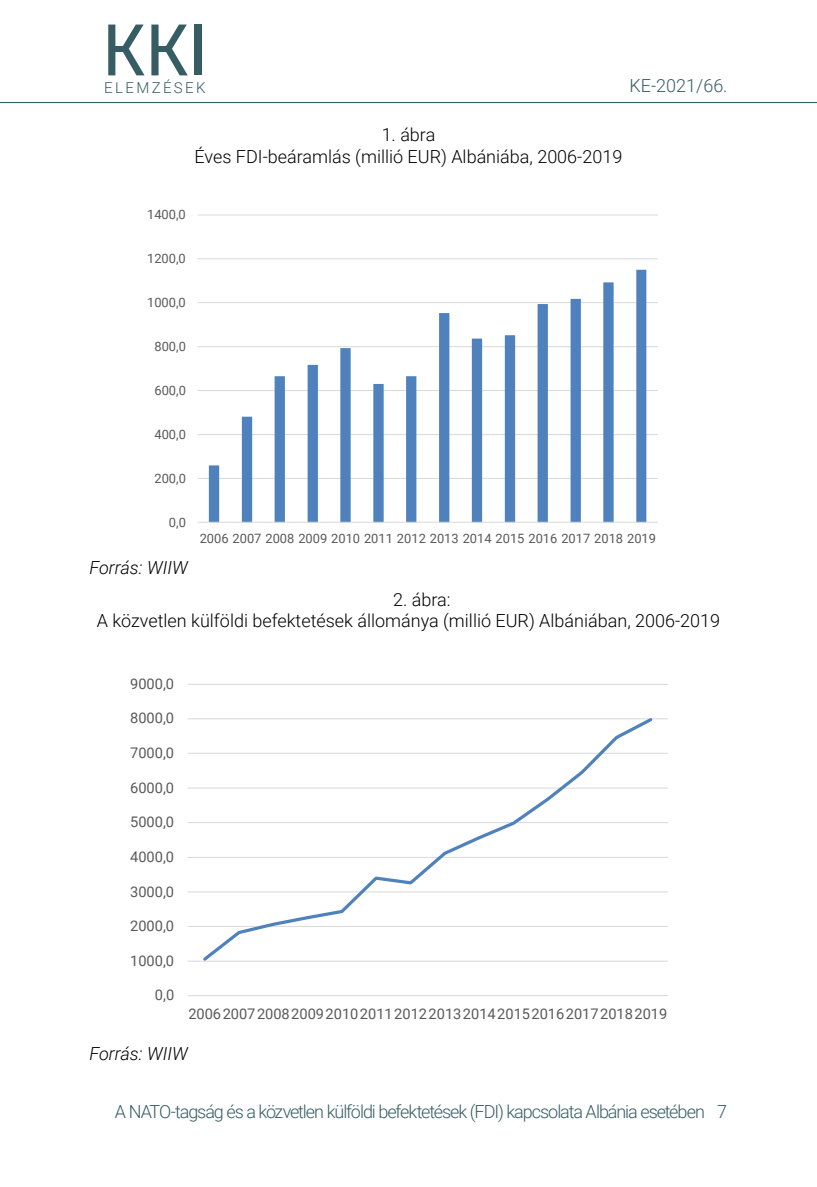
<style>
.page{position:relative;width:817px;height:1187px;background:#fff}
.page>*{position:absolute;margin:0;border:0;box-sizing:border-box;transform-origin:0 0}
.t1{font:72px "Museo Sans 500";color:#365d64}
.t2{font:300 18px/21.6px "Roboto";color:#000;text-align:center}
.t3{font:300 18px "Roboto";letter-spacing:-.06em;color:#365d64}
.t4{font:italic 300 18px "Roboto";color:#000}
.t5{font:300 15px "Roboto";letter-spacing:.16em;color:#365d64}
.t6{font:14.55px "Roboto";color:#595959}
.t7{font:12.9px "Roboto";color:#595959}
</style>
<div class="page">
<hr style="left:0;top:102px;width:816px;height:1px;background:#365d64">
<hr style="left:198px;top:478px;width:459px;height:1px;background:#d9d9d9">
<hr style="left:198px;top:434px;width:459px;height:1px;background:#d9d9d9">
<hr style="left:198px;top:390px;width:459px;height:1px;background:#d9d9d9">
<hr style="left:198px;top:346px;width:459px;height:1px;background:#d9d9d9">
<hr style="left:198px;top:302px;width:459px;height:1px;background:#d9d9d9">
<hr style="left:198px;top:258px;width:459px;height:1px;background:#d9d9d9">
<hr style="left:198px;top:214px;width:459px;height:1px;background:#d9d9d9">
<svg style="left:209px;top:270px;width:437px;height:252px"></svg>
<hr style="left:198px;top:522px;width:459px;height:1px;background:#d9d9d9">
<hr style="left:187px;top:995px;width:480px;height:1px;background:#d9d9d9">
<hr style="left:187px;top:960px;width:480px;height:1px;background:#d9d9d9">
<hr style="left:187px;top:925px;width:480px;height:1px;background:#d9d9d9">
<hr style="left:187px;top:891px;width:480px;height:1px;background:#d9d9d9">
<hr style="left:187px;top:856px;width:480px;height:1px;background:#d9d9d9">
<hr style="left:187px;top:822px;width:480px;height:1px;background:#d9d9d9">
<hr style="left:187px;top:787px;width:480px;height:1px;background:#d9d9d9">
<hr style="left:187px;top:752px;width:480px;height:1px;background:#d9d9d9">
<hr style="left:187px;top:718px;width:480px;height:1px;background:#d9d9d9">
<hr style="left:187px;top:683px;width:480px;height:1px;background:#d9d9d9">
<svg style="left:200px;top:718px;width:455px;height:244px"></svg>
<h1 class="t1" style="left:101px;top:11px;width:109px">KKI</h1>
<p class="t5" style="left:104px;top:78px;width:103px">ELEMZÉSEK</p>
<p class="t3" style="left:629px;top:73px;width:100px">KE-2021/66.</p>
<p class="t2" style="left:194px;top:124px;width:429px">1. ábra<br>Éves FDI-beáramlás (millió EUR) Albániába, 2006-2019</p>
<p class="t7" style="left:147px;top:205px;width:40px">1400,0</p>
<p class="t7" style="left:147px;top:249px;width:40px">1200,0</p>
<p class="t7" style="left:147px;top:293px;width:40px">1000,0</p>
<p class="t7" style="left:154px;top:337px;width:33px">800,0</p>
<p class="t7" style="left:154px;top:381px;width:33px">600,0</p>
<p class="t7" style="left:154px;top:425px;width:33px">400,0</p>
<p class="t7" style="left:154px;top:469px;width:33px">200,0</p>
<p class="t7" style="left:169px;top:513px;width:19px">0,0</p>
<p class="t7" style="left:200px;top:529px;width:457px">2006 2007 2008 2009 2010 2011 2012 2013 2014 2015 2016 2017 2018 2019</p>
<p class="t4" style="left:89px;top:554px;width:100px">Forrás: WIIW</p>
<p class="t2" style="left:97px;top:588px;width:624px;text-align:left;text-indent:296px">2. ábra:<br>A közvetlen külföldi befektetések állománya (millió EUR) Albániában, 2006-2019</p>
<p class="t6" style="left:130px;top:673px;width:45px">9000,0</p>
<p class="t6" style="left:130px;top:708px;width:45px">8000,0</p>
<p class="t6" style="left:130px;top:742px;width:45px">7000,0</p>
<p class="t6" style="left:130px;top:777px;width:45px">6000,0</p>
<p class="t6" style="left:130px;top:811px;width:45px">5000,0</p>
<p class="t6" style="left:130px;top:846px;width:45px">4000,0</p>
<p class="t6" style="left:130px;top:881px;width:45px">3000,0</p>
<p class="t6" style="left:130px;top:915px;width:45px">2000,0</p>
<p class="t6" style="left:130px;top:950px;width:45px">1000,0</p>
<p class="t6" style="left:155px;top:985px;width:21px">0,0</p>
<p class="t6" style="left:188px;top:1003px;width:480px">20062007200820092010201120122013201420152016201720182019</p>
<p class="t4" style="left:89px;top:1040px;width:100px">Forrás: WIIW</p>
<p class="t3" style="left:115px;top:1098px;width:613px">A NATO-tagság és a közvetlen külföldi befektetések (FDI) kapcsolata Albánia esetében 7</p>
</div>
